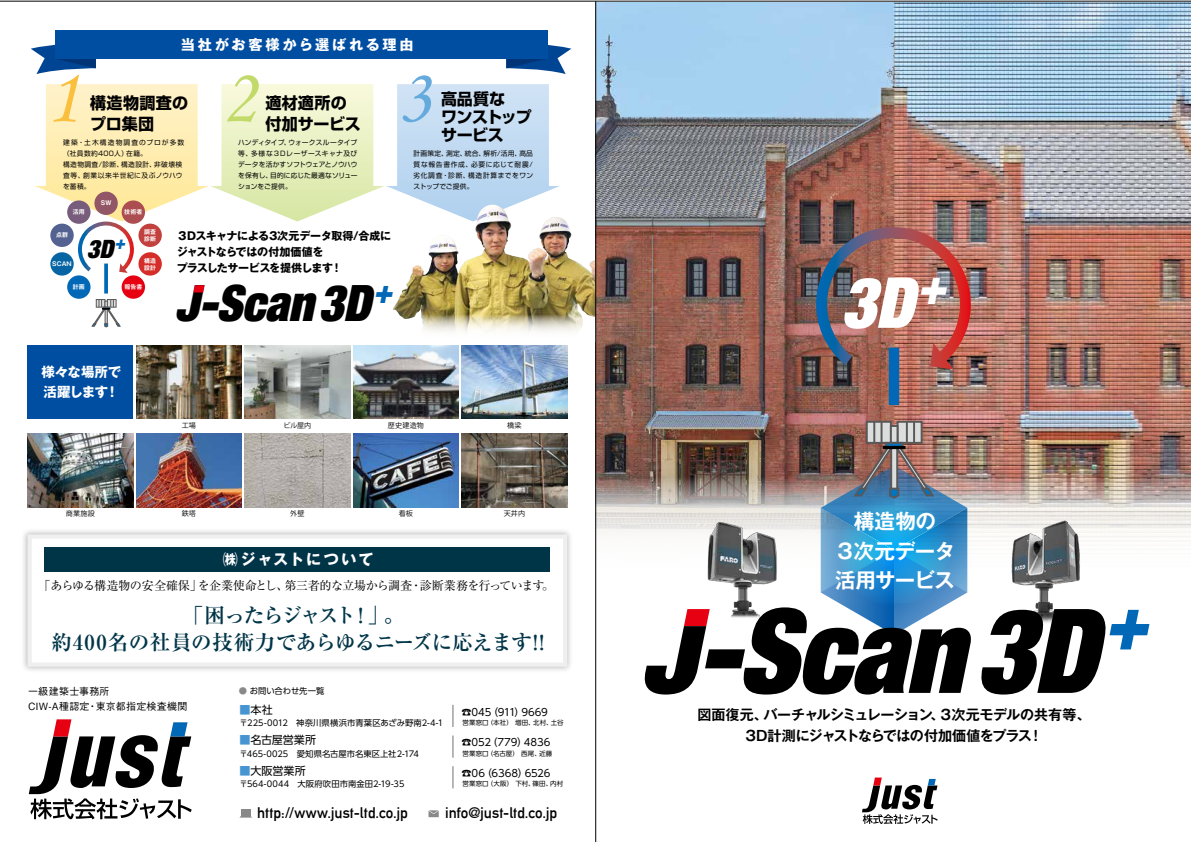
<style>
.page{position:relative;width:1191px;height:842px;background:#fff}
.page>*{position:absolute;margin:0;border:0;box-sizing:border-box;transform-origin:0 0}
.t1{font:78.1px "Monotype Corsiva";color:#65aadd}
.t2{font:78.1px "Monotype Corsiva";color:#c2da69}
.t3{font:78.1px "Monotype Corsiva";color:#fac03d}
.t4{font:italic 900 expanded 70.3px "Helvetica Neue";color:#fff;scale:.95 1}
.t5{font:italic 900 expanded 50.3px "Helvetica Neue";color:#000;scale:.95 1}
.t6{font:italic 900 expanded 25.4px "Helvetica Neue";color:#000;scale:.95 1}
.t7{font:700 20.6px/27px "Ryumin Pr 6";letter-spacing:-.025em;color:#003548}
.t8{font:700 20.6px/29.1px "Gothic MB101 Pr 6 De";letter-spacing:-.03em;color:#fff;text-align:center}
.t9{font:700 16.1px/20.6px "Shin Go Pr 6";letter-spacing:.01em;color:#000}
.t10{font:700 16px/18px "Shin Go Pr 6";letter-spacing:-.025em;color:#000}
.t11{font:15px "Alte DIN1451 Mittelschrift";color:#000}
.t12{font:700 15px "Gothic MB101 Pr 6";letter-spacing:.135em;color:#fff}
.t13{font:700 14.2px "Gothic MB101 Pr 6";letter-spacing:.19em;color:#fff}
.t14{font:700 14px "Gothic MB101 Pr 6 De";letter-spacing:-.055em;color:#000}
.t15{font:700 14px "Gothic MB101 Pr 6 De";letter-spacing:-.075em;color:#000}
.t16{font:700 14px "Gothic MB101 Pr 6 De";letter-spacing:-.005em;color:#000}
.t17{font:700 14px "Gothic MB101 Pr 6 De";letter-spacing:-.03em;color:#000}
.t18{font:700 13.5px/19.9px "Gothic MB101 Pr 6";letter-spacing:-.015em;color:#fff;text-align:right}
.t19{font:12.1px "Ryumin Pr 6";letter-spacing:-.04em;color:#000}
.t20{font:12.1px "Ryumin Pr 6";letter-spacing:-.065em;color:#000}
.t21{font:11.1px "UD Shin Go Pr 6";color:#000}
.t22{font:700 11px "Gothic MB101 Pr 6";letter-spacing:-.04em;color:#000}
.t23{font:10.1px "UD Shin Go Pr 6";letter-spacing:-.015em;color:#000}
.t24{font:500 10px/15px "Gothic BBB Pr 6";letter-spacing:.03em;color:#000}
.t25{font:8.3px "UD Shin Go Pr 6";letter-spacing:.005em;color:#000}
.t26{font:7.1px "Koz Go Pr 6 N";letter-spacing:.01em;color:#000}
.t27{font:6.7px/11px "Shin Go Pr 6";letter-spacing:.05em;color:#000}
.t28{font:6.7px/11px "Shin Go Pr 6";letter-spacing:.16em;color:#000}
.t29{font:6.7px "Shin Go Pr 6";letter-spacing:-.005em;color:#000}
.t30{font:6.7px/11px "Shin Go Pr 6";letter-spacing:.095em;color:#000}
.t31{font:6.7px "Shin Go Pr 6";letter-spacing:.01em;color:#000}
.t32{font:6.7px/11px "Shin Go Pr 6";letter-spacing:.02em;color:#000}
.t33{font:6.7px "Shin Go Pr 6";letter-spacing:.005em;color:#000}
.t34{font:6.7px "Shin Go Pr 6";letter-spacing:.085em;color:#000}
.t35{font:6.5px "UD Shin Go Pr 6";letter-spacing:.02em;color:#000}
.t36{font:700 5.9px/7.2px "Gothic MB101 Pr 6 De";letter-spacing:.02em;color:#fff}
.s1{color:#898989}
.s2{color:#4694d1}
</style>
<div class="page">
<img style="left:0;top:1px;width:1191px;height:841px">
<hr style="left:595px;top:1px;width:1px;height:841px;background:#000">
<h3 class="t13" style="left:181px;top:33px;width:234px">当社がお客様から選ばれる理由</h3>
<h1 class="t3" style="left:45px;top:50px;width:36px">1</h1>
<h1 class="t2" style="left:221px;top:50px;width:36px">2</h1>
<h1 class="t1" style="left:397px;top:50px;width:36px">3</h1>
<h3 class="t9" style="left:90px;top:92px;width:100px">構造物調査のプロ集団</h3>
<h3 class="t9" style="left:265px;top:92px;width:97px">適材適所の付加サービス</h3>
<h3 class="t10" style="left:441px;top:89px;width:92px">高品質な<br>ワンストップサービス</h3>
<p class="t27" style="left:251px;top:136px;width:108px;text-indent:-13px">ハンディタイプ、<br>多様な３Dレーザースキャナ及び</p>
<p class="t28" style="left:126px;top:136px;width:59px;text-indent:-63px">建築・土木構造物調査のプロが多数在籍。</p>
<p class="t33" style="left:288px;top:137px;width:70px">ウォークスルータイプ</p>
<p class="t27" style="left:465px;top:147px;width:22px">統合、</p>
<p class="t27" style="left:63px;top:147px;width:66px">（社員数約400人）</p>
<p class="t27" style="left:238px;top:147px;width:16px">等、</p>
<p class="t29" style="left:238px;top:159px;width:121px">データを活かすソフトウェアとノウハウ</p>
<p class="t31" style="left:270px;top:170px;width:89px">目的に応じた最適なソリュー</p>
<p class="t27" style="left:483px;top:147px;width:39px">解析/活用、</p>
<p class="t27" style="left:414px;top:147px;width:36px">計画策定、</p>
<p class="t27" style="left:446px;top:147px;width:22px">測定、</p>
<p class="t27" style="left:519px;top:147px;width:15px">高品</p>
<p class="t30" style="left:468px;top:158px;width:66px;text-indent:-54px">質な報告書作成、<br>構造計算までをワン</p>
<p class="t27" style="left:83px;top:158px;width:101px;text-indent:-20px">構造物調査/診断、<br>創業以来半世紀に及ぶノウハウ</p>
<p class="t34" style="left:471px;top:159px;width:63px">必要に応じて耐震/</p>
<p class="t27" style="left:154px;top:158px;width:30px">非破壊検</p>
<p class="t27" style="left:121px;top:158px;width:36px">構造設計、</p>
<p class="t27" style="left:63px;top:169px;width:29px">査等、を蓄積。</p>
<p class="t32" style="left:238px;top:169px;width:55px">を保有し、<br>ションをご提供。</p>
<p class="t27" style="left:414px;top:169px;width:61px">劣化調査・診断、ストップでご提供。</p>
<p class="t36" style="left:73px;top:208px;width:13px">活用</p>
<p class="t36" style="left:101px;top:199px;width:12px">SW</p>
<p class="t36" style="left:124px;top:208px;width:20px">技術者</p>
<p class="t36" style="left:56px;top:231px;width:13px">点群</p>
<p class="t36" style="left:52px;top:260px;width:21px">SCAN</p>
<h3 class="t6" style="left:87px;top:233px;width:42px"><sup>+</sup>D 3</h3>
<p class="t36" style="left:144px;top:228px;width:13px">調査診断</p>
<p class="t36" style="left:144px;top:257px;width:14px">構造設計</p>
<p class="t36" style="left:73px;top:283px;width:13px">計画</p>
<p class="t36" style="left:124px;top:283px;width:19px">報告書</p>
<h3 class="t18" style="left:41px;top:362px;width:81px">様々な場所で!</h3>
<h3 class="t18" style="left:44px;top:382px;width:66px">活躍します</h3>
<h3 class="t22" style="left:177px;top:226px;width:216px">３Dスキャナによる3次元データ取得/合成に</h3>
<h3 class="t22" style="left:177px;top:242px;width:148px">ジャストならではの付加価値を</h3>
<h3 class="t22" style="left:331px;top:258px;width:13px">!</h3>
<h3 class="t22" style="left:177px;top:258px;width:158px">プラスしたサービスを提供します</h3>
<h3 class="t5" style="left:175px;top:271px;width:230px">-J Scan <sup>+</sup>D 3</h3>
<p class="t26" style="left:182px;top:421px;width:16px">工場</p>
<p class="t26" style="left:283px;top:421px;width:30px">ビル屋内</p>
<p class="t26" style="left:388px;top:421px;width:38px">歴史建造物</p>
<p class="t26" style="left:66px;top:510px;width:30px">商業施設</p>
<p class="t26" style="left:182px;top:510px;width:16px">鉄塔</p>
<p class="t26" style="left:290px;top:510px;width:16px">外壁</p>
<h3 class="t12" style="left:223px;top:547px;width:152px">㈱ジャストについて</h3>
<p class="t26" style="left:399px;top:510px;width:16px">看板</p>
<p class="t26" style="left:507px;top:421px;width:16px">橋梁</p>
<p class="t26" style="left:504px;top:510px;width:23px">天井内</p>
<h3 class="t19" style="left:198px;top:576px;width:92px">を企業使命とし、</h3>
<h3 class="t20" style="left:420px;top:576px;width:126px">診断業務を行っています</h3>
<h3 class="t19" style="left:38px;top:576px;width:165px">「あらゆる構造物の安全確保」</h3>
<h3 class="t19" style="left:284px;top:576px;width:129px">第三者的な立場から調査</h3>
<h3 class="t19" style="left:410px;top:576px;width:14px">・</h3>
<h3 class="t19" style="left:542px;top:576px;width:14px">。</h3>
<h3 class="t7" style="left:368px;top:601px;width:22px">「</h3>
<h3 class="t7" style="left:51px;top:601px;width:494px;text-indent:131px">「困ったらジャスト<br>約400名の社員の技術力であらゆるニーズに応えます !!</h3>
<h3 class="t7" style="left:351px;top:601px;width:22px">!</h3>
<h3 class="t7" style="left:384px;top:601px;width:22px">。</h3>
<h3 class="t24" style="left:96px;top:683px;width:93px;text-indent:-68px">一級建築士事務所<br>東京都指定検査機関</h3>
<h3 class="t24" style="left:28px;top:698px;width:63px">CIW-A種認定</h3>
<h3 class="t24" style="left:88px;top:698px;width:11px">・</h3>
<p class="t25" style="left:239px;top:684px;width:87px"><span class="s1">●</span> お問い合わせ先一覧</p>
<h3 class="t21" style="left:239px;top:701px;width:35px"><span class="s2">■</span>本社</h3>
<p class="t25" style="left:239px;top:716px;width:205px">〒225-0012　神奈川県横浜市青葉区あざみ野南2-4-1</p>
<h3 class="t21" style="left:239px;top:731px;width:78px"><span class="s2">■</span>名古屋営業所</h3>
<p class="t25" style="left:239px;top:747px;width:181px">〒465-0025　愛知県名古屋市名東区上社2-174</p>
<h3 class="t21" style="left:239px;top:762px;width:68px"><span class="s2">■</span>大阪営業所</h3>
<p class="t25" style="left:239px;top:777px;width:167px">〒564-0044　大阪府吹田市南金田2-19-35</p>
<h3 class="t23" style="left:488px;top:704px;width:38px">)911(</h3>
<h3 class="t23" style="left:521px;top:704px;width:28px">9669</h3>
<h3 class="t23" style="left:461px;top:704px;width:31px">☎045</h3>
<p class="t35" style="left:487px;top:717px;width:49px">（本社）増田、</p>
<p class="t35" style="left:462px;top:717px;width:28px">営業窓口</p>
<p class="t35" style="left:551px;top:717px;width:14px">土谷</p>
<p class="t35" style="left:533px;top:717px;width:21px">北村、</p>
<h3 class="t23" style="left:487px;top:734px;width:41px">)779(</h3>
<h3 class="t23" style="left:524px;top:734px;width:28px">4836</h3>
<h3 class="t23" style="left:461px;top:734px;width:31px">☎052</h3>
<p class="t35" style="left:487px;top:748px;width:55px">（名古屋）西尾、</p>
<p class="t35" style="left:462px;top:748px;width:28px">営業窓口</p>
<p class="t35" style="left:539px;top:748px;width:15px">近藤</p>
<h3 class="t23" style="left:482px;top:764px;width:48px">)6368(</h3>
<h3 class="t23" style="left:461px;top:764px;width:25px">☎06</h3>
<h3 class="t23" style="left:525px;top:764px;width:27px">6526</h3>
<p class="t35" style="left:487px;top:778px;width:49px">（大阪）下村、</p>
<p class="t35" style="left:462px;top:778px;width:28px">営業窓口</p>
<p class="t35" style="left:532px;top:778px;width:21px">篠田、</p>
<p class="t35" style="left:550px;top:778px;width:15px">内村</p>
<h3 class="t11" style="left:257px;top:804px;width:152px">http://www.just-ltd.co j p.</h3>
<h3 class="t11" style="left:445px;top:804px;width:114px">info@just-ltd.co j p.</h3>
<h2 class="t4" style="left:840px;top:258px;width:112px"><sup>+</sup>D 3</h2>
<h3 class="t8" style="left:835px;top:506px;width:122px">構造物の<br>３次元データ活用サービス</h3>
<h3 class="t16" style="left:930px;top:703px;width:162px">３、次元モデルの共有等、</h3>
<h3 class="t15" style="left:763px;top:703px;width:171px">バーチャルシミュレーション</h3>
<h3 class="t17" style="left:697px;top:703px;width:72px">図面復元、</h3>
<h3 class="t14" style="left:745px;top:724px;width:288px">3D計測にジャストならではの付加価値をプラス</h3>
<h3 class="t17" style="left:1029px;top:724px;width:16px">!</h3>
</div>
